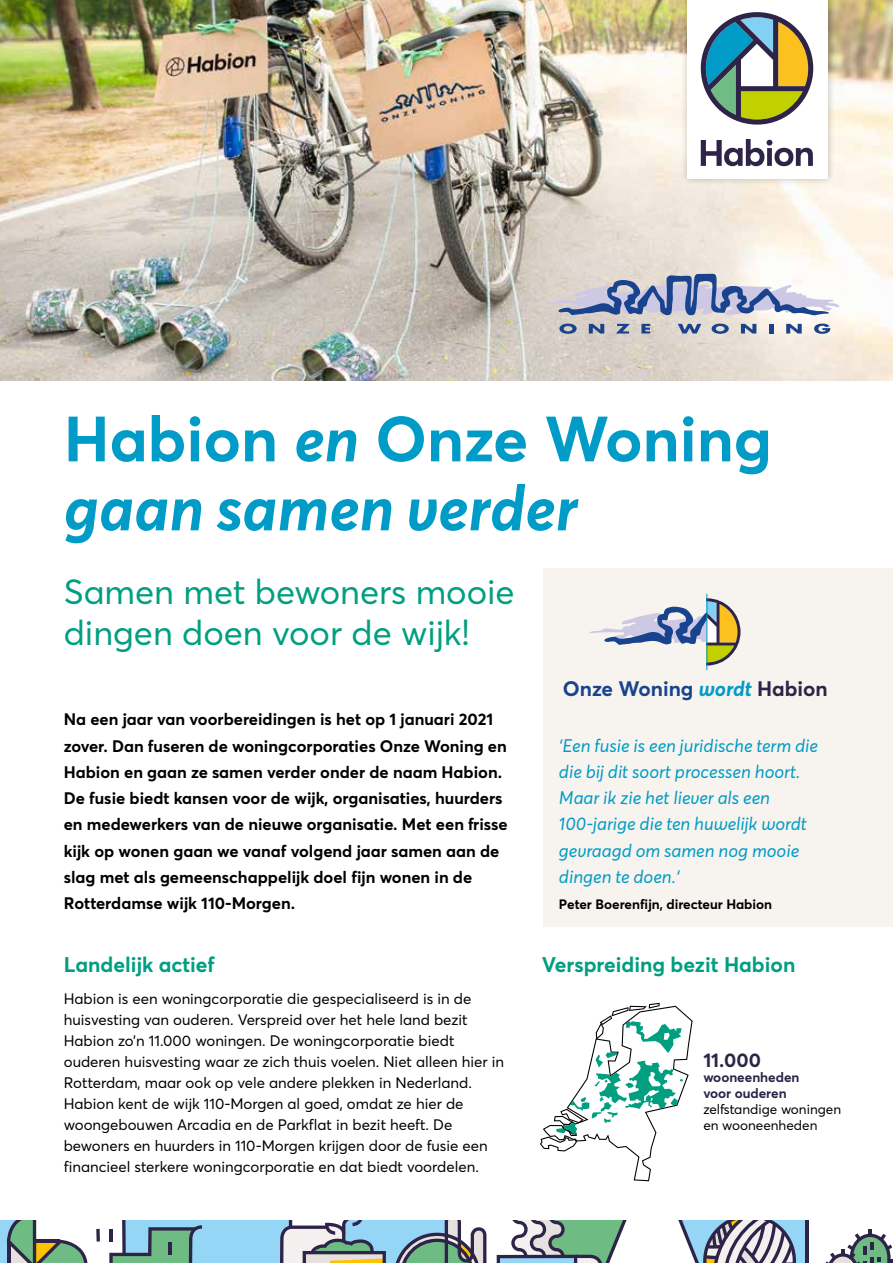
<style>
.page{position:relative;width:893px;height:1263px;background:#fff}
.page>*{position:absolute;margin:0;border:0;box-sizing:border-box;transform-origin:0 0}
.t1{font:italic 700 63px/69px "Averta PE";color:#009bc6}
.t2{font:34.5px/41.4px "Averta PE";color:#009f80}
.t3{font:700 21px "Averta PE";color:#009f80}
.t4{font:700 20.7px "Averta PE";color:#19448d}
.t5{font:700 19.5px "Averta PE";color:#2e2448}
.t6{font:italic 18px/26.2px "Averta PE";color:#009bc6}
.t7{font:700 16.5px/26.2px "Averta PE";color:#000}
.t8{font:15px/21px "Averta PE";color:#000}
.t9{font:13.5px/15.8px "Averta PE";color:#000}
.t10{font:700 13.5px "Averta PE";color:#000}
.t11{font:700 13.5px/15.8px "Averta PE";color:#2e2448}
.s1{font-style:normal}
.s2{font-style:italic;color:#009bc6}
.s3{color:#2e2448}
</style>
<div class="page">
<div style="left:543px;top:568px;width:350px;height:358px;background:#f7f4ef"></div>
<img style="left:0;top:0;width:893px;height:381px">
<svg style="left:0;top:1220px;width:893px;height:43px"></svg>
<hr style="left:805px;top:1220px;width:3px;height:43px;background:#2e2448">
<svg style="left:540px;top:1003px;width:153px;height:178px"></svg>
<svg style="left:545px;top:274px;width:294px;height:42px"></svg>
<svg style="left:559px;top:324px;width:18px;height:10px"></svg>
<svg style="left:589px;top:324px;width:15px;height:9px"></svg>
<svg style="left:616px;top:324px;width:14px;height:9px"></svg>
<svg style="left:641px;top:324px;width:9px;height:9px"></svg>
<svg style="left:678px;top:324px;width:23px;height:9px"></svg>
<svg style="left:712px;top:324px;width:17px;height:10px"></svg>
<svg style="left:741px;top:324px;width:15px;height:9px"></svg>
<svg style="left:769px;top:324px;width:4px;height:9px"></svg>
<svg style="left:786px;top:324px;width:16px;height:9px"></svg>
<svg style="left:814px;top:324px;width:16px;height:10px"></svg>
<svg style="left:590px;top:598px;width:150px;height:67px"></svg>
<hr style="left:706px;top:594px;width:1px;height:76px;background:#009bc6">
<div style="left:680px;top:0;width:155px;height:186px;background:#000;opacity:.25"></div>
<div style="left:687px;top:0;width:141px;height:178px;background:#fff"></div>
<svg style="left:701px;top:139px;width:112px;height:27px"></svg>
<svg style="left:701px;top:12px;width:112px;height:113px"></svg>
<h1 class="t1" style="left:64px;top:405px;width:709px"><span class="s1">Habion</span> en <span class="s1">Onze Woning </span>gaan samen verder</h1>
<h2 class="t2" style="left:64px;top:569px;width:452px">Samen met bewoners mooie dingen doen voor de wijk!</h2>
<p class="t7" style="left:64px;top:706px;width:445px">Na een jaar van voorbereidingen is het op 1 januari 2021 zover. Dan fuseren de woningcorporaties Onze Woning en Habion en gaan ze samen verder onder de naam Habion.<br>De fusie biedt kansen voor de wijk, organisaties, huurders en medewerkers van de nieuwe organisatie. Met een frisse kijk op wonen gaan we vanaf volgend jaar samen aan de slag met als gemeenschappelijk doel fijn wonen in de Rotterdamse wijk 110-Morgen.</p>
<h3 class="t3" style="left:64px;top:950px;width:152px">Landelijk actief</h3>
<p class="t8" style="left:64px;top:987px;width:442px">Habion is een woningcorporatie die gespecialiseerd is in de huisvesting van ouderen. Verspreid over het hele land bezit Habion zo’n 11.000 woningen. De woningcorporatie biedt ouderen huisvesting waar ze zich thuis voelen. Niet alleen hier in Rotterdam, maar ook op vele andere plekken in Nederland.<br>Habion kent de wijk 110-Morgen al goed, omdat ze hier de woongebouwen Arcadia en de Parkflat in bezit heeft. De bewoners en huurders in 110-Morgen krijgen door de fusie een financieel sterkere woningcorporatie en dat biedt voordelen.</p>
<h3 class="t4" style="left:563px;top:674px;width:266px">Onze Woning <span class="s2">wordt</span> <span class="s3">Habion</span></h3>
<p class="t6" style="left:559px;top:732px;width:261px">‘Een fusie is een juridische term die die bij dit soort processen hoort.<br>Maar ik zie het liever als een<br>100-jarige die ten huwelijk wordt gevraagd om samen nog mooie dingen te doen.‘</p>
<p class="t10" style="left:559px;top:895px;width:215px">Peter Boerenfijn, directeur Habion</p>
<h3 class="t3" style="left:542px;top:950px;width:255px">Verspreiding bezit Habion</h3>
<h3 class="t5" style="left:703px;top:1046px;width:59px">11.000</h3>
<p class="t11" style="left:703px;top:1069px;width:98px">wooneenheden voor ouderen</p>
<p class="t9" style="left:703px;top:1101px;width:139px">zelfstandige woningen en wooneenheden</p>
</div>
